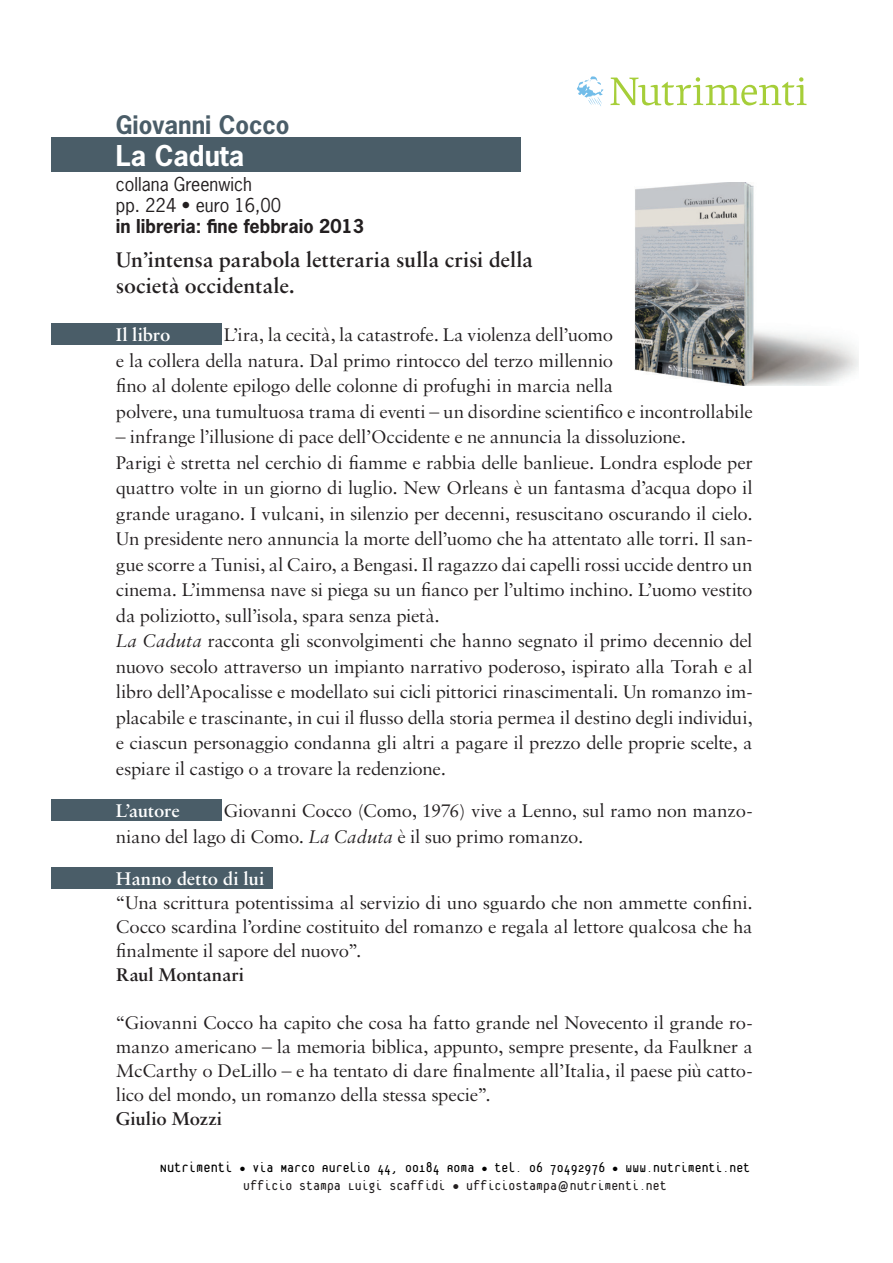
<style>
.page{position:relative;width:893px;height:1263px;background:#fff}
.page>*{position:absolute;margin:0;border:0;box-sizing:border-box;transform-origin:0 0}
.t1{font:700 27px "News Gothic";color:#fff}
.t2{font:700 24px "News Gothic";color:#4a5d68}
.t3{font:600 22.5px/25.5px "Sabon MT Pro";letter-spacing:-.005em;color:#231f20}
.t4{font:19.5px/25.5px "Sabon MT Pro";letter-spacing:-.015em;color:#231f20}
.t5{font:600 19.5px "Sabon MT Pro";letter-spacing:-.01em;color:#fff}
.t6{font:600 19.5px "Sabon MT Pro";letter-spacing:-.005em;color:#231f20}
.t7{font:18px/21px "News Gothic";color:#231f20}
.t8{font:700 18px "News Gothic";color:#231f20}
.t9{font:15px/18px "Platelet";color:#000;text-align:center}
.s1{font-style:italic}
.s2{font-size:15.75px}
.s3{font-size:13.5px}
.s4{color:#231f20}
.s5{font-family:"Letter Gothic Std";font-weight:700;color:#231f20}
</style>
<div class="page">
<svg style="left:577px;top:76px;width:26px;height:30px"></svg>
<svg style="left:611px;top:77px;width:195px;height:28px"></svg>
<div style="left:51px;top:867px;width:221px;height:22px;background:#4a5d68"></div>
<div style="left:51px;top:799px;width:170px;height:22px;background:#4a5d68"></div>
<div style="left:51px;top:323px;width:170px;height:22px;background:#4a5d68"></div>
<div style="left:51px;top:137px;width:470px;height:34px;background:#4a5d68"></div>
<img style="left:634px;top:183px;width:224px;height:202px">
<p class="t2" style="left:116px;top:109px;width:175px">Giovanni Cocco</p>
<h1 class="t1" style="left:116px;top:138px;width:130px">La Caduta</h1>
<p class="t7" style="left:116px;top:173px;width:167px">collana Greenwich<br>pp. 224 • euro 16,00</p>
<p class="t8" style="left:116px;top:214px;width:250px">in libreria: fine febbraio 2013</p>
<p class="t3" style="left:116px;top:247px;width:419px">Un’intensa parabola letteraria sulla crisi della società occidentale.</p>
<p class="t4" style="left:116px;top:322px;width:638px;text-indent:108px">L’ira, la cecità, la catastrofe. La violenza dell’uomo<br>e la collera della natura. Dal primo rintocco del terzo millennio<br>fino al dolente epilogo delle colonne di profughi in marcia nella<br>polvere, una tumultuosa trama di eventi – un disordine scientifico e incontrollabile</p>
<p class="t4" style="left:116px;top:424px;width:638px">– infrange l’illusione di pace dell’Occidente e ne annuncia la dissoluzione.<br>Parigi è stretta nel cerchio di fiamme e rabbia delle banlieue. Londra esplode per quattro volte in un giorno di luglio. New Orleans è un fantasma d’acqua dopo il grande uragano. I vulcani, in silenzio per decenni, resuscitano oscurando il cielo.<br>Un presidente nero annuncia la morte dell’uomo che ha attentato alle torri. Il san&shy;gue scorre a Tunisi, al Cairo, a Bengasi. Il ragazzo dai capelli rossi uccide dentro un cinema. L’immensa nave si piega su un fianco per l’ultimo inchino. L’uomo vestito da poliziotto, sull’isola, spara senza pietà.<br><span class="s1">La Caduta</span> racconta gli sconvolgimenti che hanno segnato il primo decennio del nuovo secolo attraverso un impianto narrativo poderoso, ispirato alla Torah e al libro dell’Apocalisse e modellato sui cicli pittorici rinascimentali. Un romanzo im&shy;placabile e trascinante, in cui il flusso della storia permea il destino degli individui, e ciascun personaggio condanna gli altri a pagare il prezzo delle proprie scelte, a espiare il castigo o a trovare la redenzione.</p>
<p class="t5" style="left:116px;top:799px;width:65px">L’autore</p>
<p class="t5" style="left:116px;top:323px;width:56px">Il libro</p>
<p class="t4" style="left:116px;top:798px;width:638px;text-indent:108px">Giovanni Cocco (Como, 1976) vive a Lenno, sul ramo non manzo&shy;niano del lago di Como. <span class="s1">La Caduta</span> è il suo primo romanzo.</p>
<p class="t5" style="left:116px;top:867px;width:150px">Hanno detto di lui</p>
<p class="t4" style="left:116px;top:891px;width:638px;line-height:24px;text-align:justify">“Una scrittura potentissima al servizio di uno sguardo che non ammette confini.<br>Cocco scardina l’ordine costituito del romanzo e regala al lettore qualcosa che ha finalmente il sapore del nuovo”.</p>
<p class="t6" style="left:116px;top:963px;width:130px">Raul Montanari</p>
<p class="t4" style="left:116px;top:1011px;width:638px;line-height:24px;text-align:justify">“Giovanni Cocco ha capito che cosa ha fatto grande nel Novecento il grande ro&shy;manzo americano – la memoria biblica, appunto, sempre presente, da Faulkner a McCarthy o DeLillo – e ha tentato di dare finalmente all’Italia, il paese più catto&shy;lico del mondo, un romanzo della stessa specie”.</p>
<p class="t6" style="left:116px;top:1107px;width:108px">Giulio Mozzi</p>
<p class="t9" style="left:160px;top:1160px;width:592px"><span class="s2">Nutrimenti</span> <span class="s3">•</span> via Marco Aurelio 44, 00184 Roma <span class="s3">•</span> tel. 06 70492976 <span class="s3">•</span> www.nutrimenti.net<br><span class="s4">Ufficio Stampa Luigi Scaffidi • ufficiostampa</span><span class="s5">@</span><span class="s4">nutrimenti.net</span></p>
</div>
